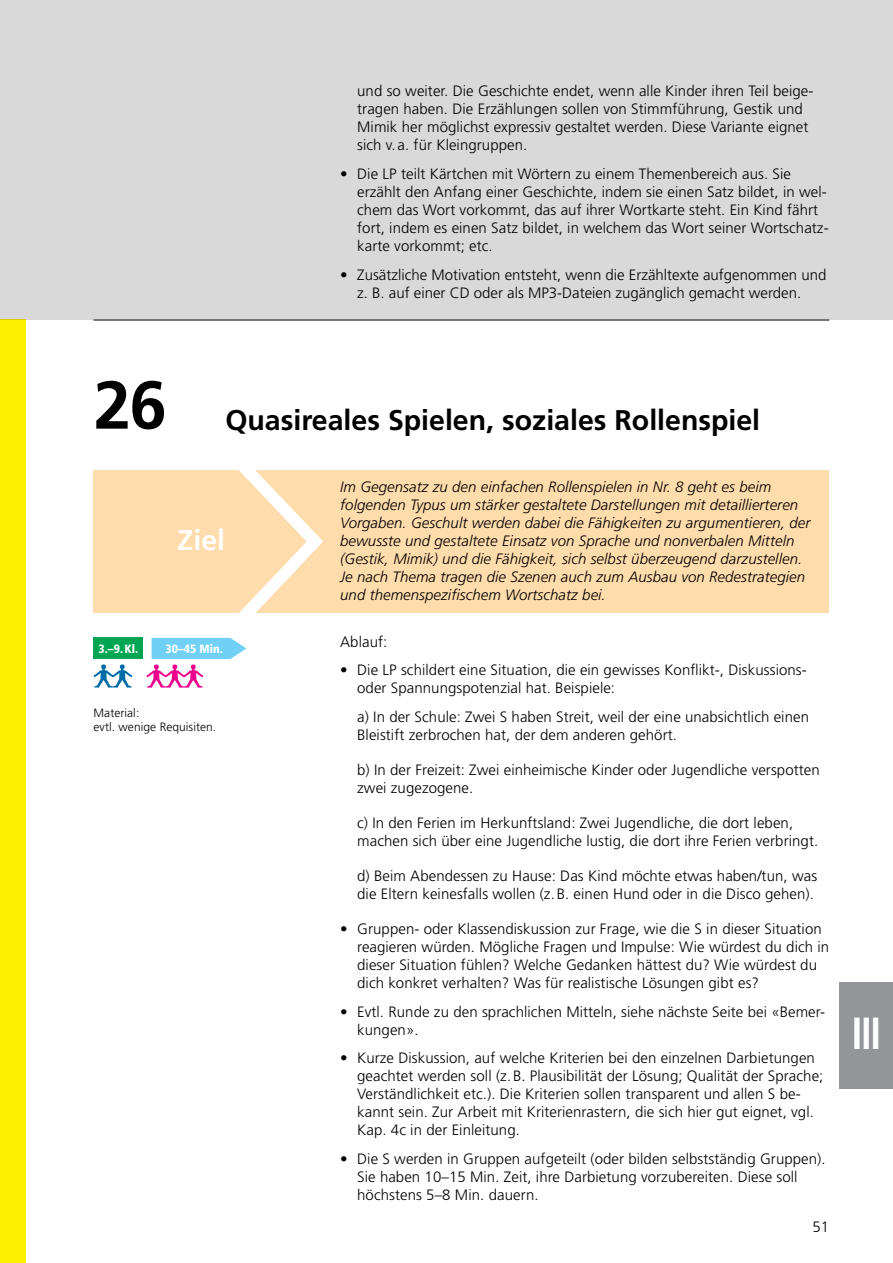
<style>
.page{position:relative;width:893px;height:1263px;background:#fff}
.page>*{position:absolute;margin:0;border:0;box-sizing:border-box;transform-origin:0 0}
.t1{font:700 67.5px "Frutiger";color:#000}
.t2{font:700 condensed 45px "Frutiger";color:#fff;scale:.9 1}
.t3{font:700 28.5px "Frutiger";color:#000}
.t4{font:700 28.5px "Frutiger";color:#fff}
.t5{font:300 15px/18px "Frutiger LT Pro";letter-spacing:.005em;color:#000}
.t6{font:300 15px/18px "Frutiger";letter-spacing:.005em;color:#000}
.t7{font:italic 300 15px/18px "Frutiger";letter-spacing:.005em;color:#000}
.t8{font:300 12px/14.4px "Frutiger LT Pro";letter-spacing:.005em;color:#000}
.t9{font:900 condensed 12px "Frutiger";color:#fff}
</style>
<div class="page">
<div style="left:94px;top:470px;width:735px;height:142px;background:#ffdcac"></div>
<div style="left:94px;top:638px;width:49px;height:21px;background:#00a651"></div>
<div style="left:840px;top:982px;width:53px;height:107px;background:#939598"></div>
<hr style="left:94px;top:320px;width:735px;height:1px;background:#000">
<svg style="left:93px;top:664px;width:39px;height:24px"></svg>
<svg style="left:146px;top:470px;width:185px;height:218px"></svg>
<div style="left:0;top:320px;width:26px;height:943px;background:#fff200"></div>
<div style="left:0;top:0;width:893px;height:320px;background:#d9d9d9"></div>
<p class="t5" style="left:357px;top:82px;width:458px">und so weiter. Die Geschichte endet, wenn alle Kinder ihren Teil beige&shy;tragen haben. Die Erzählungen sollen von Stimmführung, Gestik und Mimik her möglichst expressiv gestaltet werden. Diese Variante eignet sich v. a. für Kleingruppen.</p>
<p class="t5" style="left:357px;top:165px;width:473px;text-indent:-17px">• Die LP teilt Kärtchen mit Wörtern zu einem Themenbereich aus. Sie erzählt den Anfang einer Geschichte, indem sie einen Satz bildet, in wel&shy;chem das Wort vorkommt, das auf ihrer Wortkarte steht. Ein Kind fährt fort, indem es einen Satz bildet, in welchem das Wort seiner Wortschatz&shy;karte vorkommt; etc.</p>
<p class="t5" style="left:340px;top:265px;width:488px;text-align:center">• Zusätzliche Motivation entsteht, wenn die Erzähltexte aufgenommen und z. B. auf einer CD oder als MP3-Dateien zugänglich gemacht werden.</p>
<h1 class="t1" style="left:94px;top:365px;width:75px">26</h1>
<h3 class="t3" style="left:225px;top:403px;width:536px">Quasireales Spielen, soziales Rollenspiel</h3>
<h3 class="t4" style="left:178px;top:523px;width:49px">Ziel</h3>
<p class="t7" style="left:340px;top:478px;width:472px">Im Gegensatz zu den einfachen Rollenspielen in Nr. 8 geht es beim folgenden Typus um stärker gestaltete Darstellungen mit detaillierteren Vorgaben. Geschult werden dabei die Fähigkeiten zu argumentieren, der bewusste und gestaltete Einsatz von Sprache und nonverbalen Mitteln (Gestik, Mimik) und die Fähigkeit, sich selbst überzeugend darzustellen.<br>Je nach Thema tragen die Szenen auch zum Ausbau von Redestrategien und themenspezifischem Wortschatz bei.</p>
<p class="t9" style="left:98px;top:641px;width:41px">3.–9. Kl.</p>
<p class="t9" style="left:165px;top:641px;width:59px">30–45 Min.</p>
<p class="t8" style="left:94px;top:705px;width:124px">Material:<br>evtl. wenige Requisiten.</p>
<p class="t5" style="left:340px;top:633px;width:49px">Ablauf:</p>
<p class="t5" style="left:357px;top:661px;width:451px;text-indent:-17px">• Die LP schildert eine Situation, die ein gewisses Konflikt-, Diskussions&shy;oder Spannungspotenzial hat. Beispiele:</p>
<p class="t6" style="left:357px;top:708px;width:453px">a) In der Schule: Zwei S haben Streit, weil der eine unabsichtlich einen<br>Bleistift zerbrochen hat, der dem anderen gehört.</p>
<p class="t6" style="left:357px;top:761px;width:464px">b) In der Freizeit: Zwei einheimische Kinder oder Jugendliche verspotten zwei zugezogene.</p>
<p class="t6" style="left:357px;top:814px;width:463px">c) In den Ferien im Herkunftsland: Zwei Jugendliche, die dort leben, machen sich über eine Jugendliche lustig, die dort ihre Ferien verbringt.</p>
<p class="t6" style="left:357px;top:867px;width:461px">d) Beim Abendessen zu Hause: Das Kind möchte etwas haben/tun, was die Eltern keinesfalls wollen (z. B. einen Hund oder in die Disco gehen).</p>
<p class="t5" style="left:357px;top:920px;width:473px;text-indent:-17px">• Gruppen- oder Klassendiskussion zur Frage, wie die S in dieser Situation reagieren würden. Mögliche Fragen und Impulse: Wie würdest du dich in dieser Situation fühlen? Welche Gedanken hättest du? Wie würdest du dich konkret verhalten? Was für realistische Lösungen gibt es?</p>
<p class="t5" style="left:357px;top:1003px;width:469px;text-indent:-17px">• Evtl. Runde zu den sprachlichen Mitteln, siehe nächste Seite bei «Bemer&shy;kungen».</p>
<p class="t5" style="left:357px;top:1049px;width:468px;text-indent:-17px">• Kurze Diskussion, auf welche Kriterien bei den einzelnen Darbietungen geachtet werden soll (z.B. Plausibilität der Lösung; Qualität der Sprache; Verständlichkeit etc.). Die Kriterien sollen transparent und allen S be&shy;kannt sein. Zur Arbeit mit Kriterienrastern, die sich hier gut eignet, vgl.<br>Kap. 4c in der Einleitung.</p>
<p class="t5" style="left:357px;top:1150px;width:470px;text-indent:-17px">• Die S werden in Gruppen aufgeteilt (oder bilden selbstständig Gruppen).<br>Sie haben 10–15 Min. Zeit, ihre Darbietung vorzubereiten. Diese soll höchstens 5–8 Min. dauern.</p>
<p class="t6" style="left:812px;top:1218px;width:18px">51</p>
<h2 class="t2" style="left:851px;top:1007px;width:35px">III</h2>
</div>
